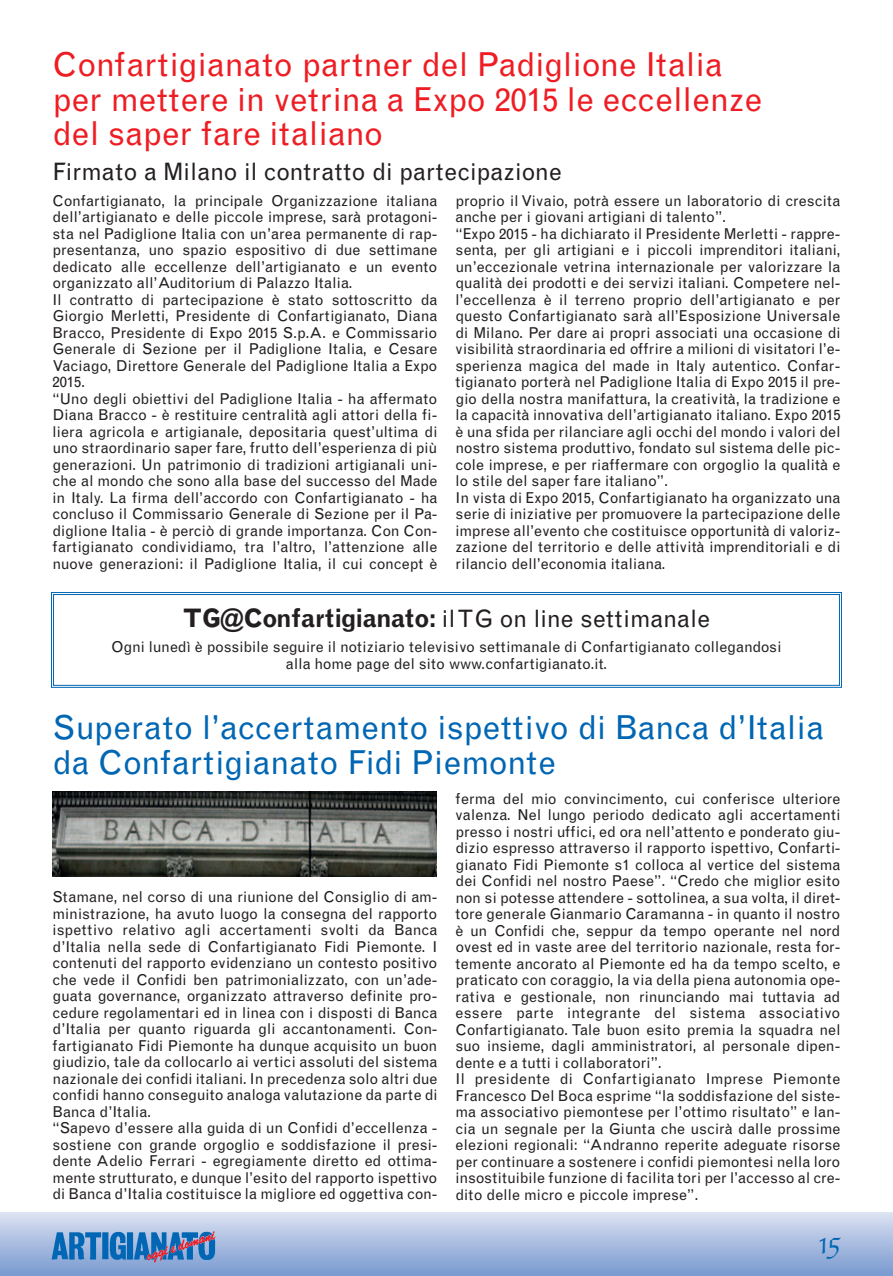
<style>
.page{position:relative;width:893px;height:1276px;background:#fff}
.page>*{position:absolute;margin:0;border:0;box-sizing:border-box;transform-origin:0 0}
.t1{font:33px/34.5px "Grotesque";letter-spacing:.005em;color:#ee1d23}
.t2{font:33px/34.5px "Grotesque";color:#0166b3}
.t3{font:30px "Duc De Berry";color:#0166b3}
.t4{font:24px "Grotesque";letter-spacing:.005em;color:#231f20}
.t5{font:15px/16.5px "Grotesque";color:#231f20}
.s1{font-weight:700;font-size:25.5px}
</style>
<div class="page">
<div style="left:0;top:1212px;width:893px;height:64px;background:linear-gradient(to bottom,#dce2f2,#799acf)"></div>
<img style="left:51px;top:1229px;width:16px;height:34px">
<img style="left:67px;top:1229px;width:150px;height:34px">
<div style="left:51px;top:592px;width:791px;height:96px;border:1px solid #0166b3"></div>
<div style="left:53px;top:594px;width:787px;height:92px;border:1px solid #0166b3"></div>
<img style="left:52px;top:791px;width:385px;height:85px">
<h1 class="t1" style="left:53px;top:50px;width:711px">Confartigianato partner del Padiglione Italia per mettere in vetrina a Expo 2015 le eccellenze del saper fare italiano</h1>
<h3 class="t4" style="left:53px;top:163px;width:511px">Firmato a Milano il contratto di partecipazione</h3>
<p class="t5" style="left:53px;top:193px;width:387px">Confartigianato, la principale Organizzazione italiana dell’artigianato e delle piccole imprese, sarà protagoni&shy;sta nel Padiglione Italia con un’area permanente di rap&shy;presentanza, uno spazio espositivo di due settimane dedicato alle eccellenze dell’artigianato e un evento organizzato all’Auditorium di Palazzo Italia.<br>Il contratto di partecipazione è stato sottoscritto da Giorgio Merletti, Presidente di Confartigianato, Diana Bracco, Presidente di Expo 2015 S.p.A. e Commissario Generale di Sezione per il Padiglione Italia, e Cesare Vaciago, Direttore Generale del Padiglione Italia a Expo 2015.<br>“Uno degli obiettivi del Padiglione Italia - ha affermato Diana Bracco - è restituire centralità agli attori della fi - lie ra agricola e artigianale, depositaria quest’ultima di uno straordinario saper fare, frutto dell’esperienza di più generazioni. Un patrimonio di tradizioni artigianali uni&shy;che al mondo che sono alla base del successo del Made in Italy. La firma dell’accordo con Confartigianato - ha concluso il Commissario Generale di Sezione per il Pa - di glione Italia - è perciò di grande importanza. Con Con - fartigianato condividiamo, tra l’altro, l’attenzione alle nuove generazioni: il Padiglione Italia, il cui concept è</p>
<p class="t5" style="left:455px;top:193px;width:387px">pro prio il Vivaio, potrà essere un laboratorio di crescita anche per i giovani artigiani di talento”.<br>“Expo 2015 - ha dichiarato il Presidente Merletti - rappre&shy;senta, per gli artigiani e i piccoli imprenditori italiani, un’eccezionale vetrina internazionale per valorizzare la qualità dei prodotti e dei servizi italiani. Competere nel&shy;l’eccellenza è il terreno proprio dell’artigianato e per questo Confartigianato sarà all’Esposizione Universale di Milano. Per dare ai propri associati una occasione di visibilità straordinaria ed offrire a milioni di visitatori l’e&shy;sperienza magica del made in Italy autentico. Confar - tigianato porterà nel Padiglione Italia di Expo 2015 il pre&shy;gio della nostra manifattura, la creatività, la tradizione e la capacità innovativa dell’artigianato italiano. Expo 2015 è una sfida per rilanciare agli occhi del mondo i valori del nostro sistema produttivo, fondato sul sistema delle pic&shy;cole imprese, e per riaffermare con orgoglio la qualità e lo stile del saper fare italiano”.<br>In vista di Expo 2015, Confartigianato ha organizzato una serie di iniziative per promuovere la partecipazione delle imprese all’evento che costituisce opportunità di valoriz&shy;zazione del territorio e delle attività imprenditoriali e di rilancio dell’economia italiana.</p>
<h3 class="t4" style="left:183px;top:609px;width:529px"><span class="s1">TG@Confartigianato:</span> il TG on line settimanale</h3>
<p class="t5" style="left:112px;top:640px;width:671px;text-align:center">Ogni lunedì è possibile seguire il notiziario televisivo settimanale di Confartigianato collegandosi alla home page del sito www.confartigianato.it.</p>
<h1 class="t2" style="left:53px;top:713px;width:773px">Superato l’accertamento ispettivo di Banca d’Italia da Confartigianato Fidi Piemonte</h1>
<p class="t5" style="left:53px;top:889px;width:387px">Stamane, nel corso di una riunione del Consiglio di am - ministrazione, ha avuto luogo la consegna del rapporto ispettivo relativo agli accertamenti svolti da Banca d’Italia nella sede di Confartigianato Fidi Piemonte. I contenuti del rapporto evidenziano un contesto positivo che vede il Confidi ben patrimonializzato, con un’ade&shy;guata governance, organizzato attraverso definite pro&shy;cedure regolamentari ed in linea con i disposti di Banca d’Italia per quanto riguarda gli accantonamenti. Con - fartigianato Fidi Piemonte ha dunque acquisito un buon giudizio, tale da collocarlo ai vertici assoluti del sistema nazionale dei confidi italiani. In precedenza solo altri due confidi hanno conseguito analoga valutazione da parte di Banca d’Italia.<br>“Sapevo d’essere alla guida di un Confidi d’eccellenza - sostiene con grande orgoglio e soddisfazione il presi&shy;dente Adelio Ferrari - egregiamente diretto ed ottima&shy;mente strutturato, e dunque l’esito del rapporto ispettivo di Banca d’Italia costituisce la migliore ed oggettiva con-</p>
<p class="t5" style="left:455px;top:791px;width:387px">ferma del mio convincimento, cui conferisce ulteriore valenza. Nel lungo periodo dedicato agli accertamenti presso i nostri uffici, ed ora nell’attento e ponderato giu&shy;dizio espresso attraverso il rapporto ispettivo, Confarti - gianato Fidi Piemonte s1 colloca al vertice del sistema dei Confidi nel nostro Paese”. “Credo che miglior esito non si potesse attendere - sottolinea, a sua volta, il diret&shy;tore generale Gianmario Caramanna - in quanto il nostro è un Confidi che, seppur da tempo operante nel nord ovest ed in vaste aree del territorio nazionale, resta for&shy;temente ancorato al Piemonte ed ha da tempo scelto, e praticato con coraggio, la via della piena autonomia ope&shy;rativa e gestionale, non rinunciando mai tuttavia ad essere parte integrante del sistema associativo Confartigianato. Tale buon esito premia la squadra nel suo insieme, dagli amministratori, al personale dipen&shy;dente e a tutti i collaboratori”.<br>Il presidente di Confartigianato Imprese Piemonte Francesco Del Boca esprime “la soddisfazione del siste&shy;ma associativo piemontese per l’ottimo risultato” e lan&shy;cia un segnale per la Giunta che uscirà dalle prossime elezioni regionali: “Andranno reperite adeguate risorse per continuare a sostenere i confidi piemontesi nella loro insostituibile funzione di facilita tori per l’accesso al cre&shy;dito delle micro e piccole imprese”.</p>
<h2 class="t3" style="left:819px;top:1230px;width:23px">15</h2>
</div>
